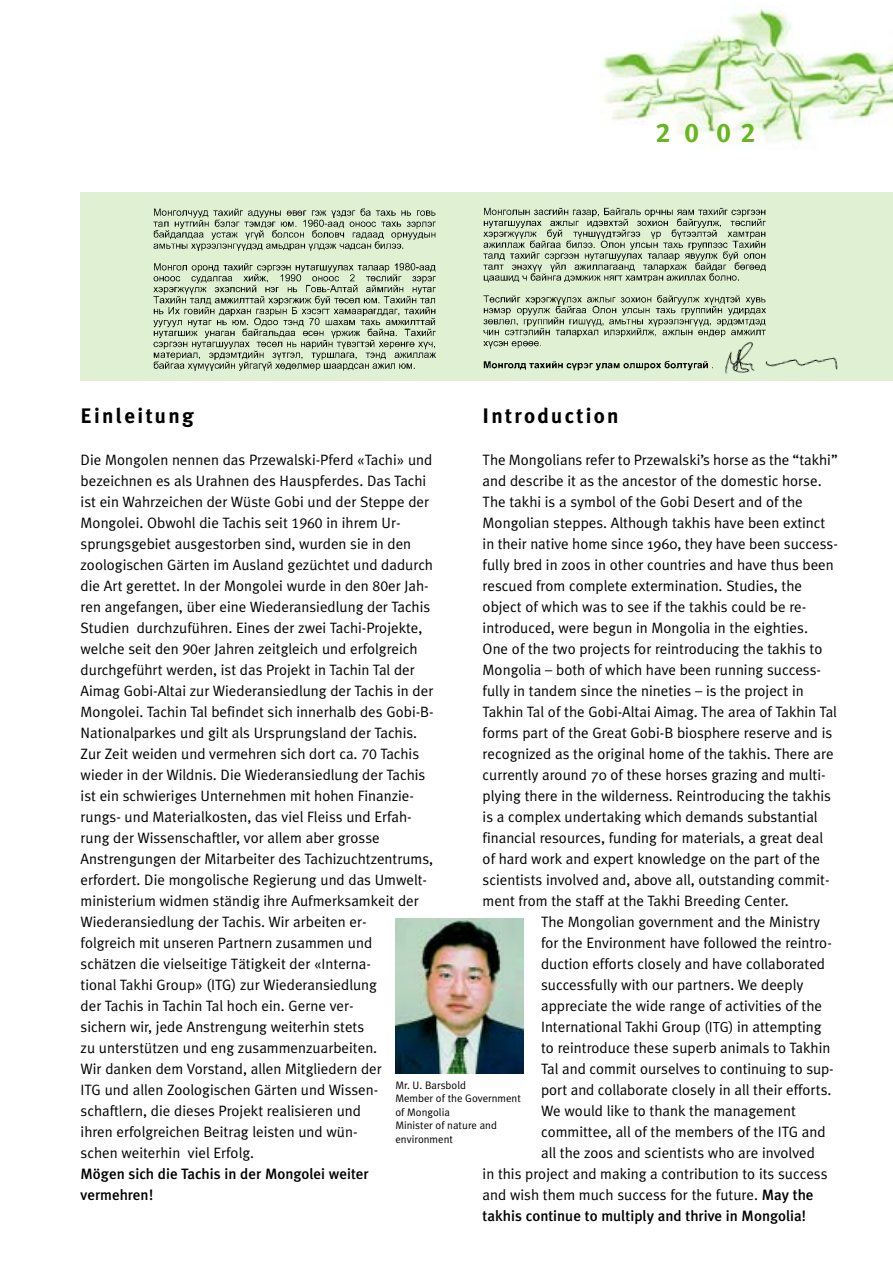
<style>
.page{position:relative;width:893px;height:1263px;background:#fff}
.page>*{position:absolute;margin:0;border:0;box-sizing:border-box;transform-origin:0 0}
.t1{font:27px "Meta Plus Bold Caps";color:#67b620}
.t2{font:700 21px "Meta Plus";letter-spacing:.11em;color:#000}
.t3{font:15px/21px "Meta Plus Normal";color:#000}
.t4{font:500 15px/21px "Meta Plus";color:#000}
.t5{font:10.8px/13.5px "Meta Plus Normal";color:#000}
.s1{font-family:"Meta Plus Normal Caps";font-size:14.55px}
.s2{font-size:14.55px}
.s3{font-family:"Meta Plus";font-weight:500}
</style>
<div class="page">
<div style="left:81px;top:192px;width:811px;height:189px;background:#e0f1d3"></div>
<img style="left:602px;top:9px;width:290px;height:138px">
<img style="left:395px;top:919px;width:128px;height:155px">
<img style="left:785px;top:357px;width:53px;height:13px">
<img style="left:153px;top:208px;width:283px;height:163px">
<img style="left:483px;top:207px;width:302px;height:167px">
<h2 class="t2" style="left:81px;top:408px;width:115px">Einleitung</h2>
<h1 class="t1" style="left:655px;top:117px;width:101px">2002</h1>
<h1 class="t1" style="left:741px;top:117px;width:16px">3</h1>
<h2 class="t2" style="left:482px;top:408px;width:137px">Introduction</h2>
<p class="t3" style="left:81px;top:451px;width:354px">Die Mongolen nennen das Przewalski-Pferd «Tachi» und bezeichnen es als Urahnen des Hauspferdes. Das Tachi ist ein Wahrzeichen der Wüste Gobi und der Steppe der Mongolei. Obwohl die Tachis seit <span class="s1">1960</span> in ihrem Ur&shy;sprungsgebiet ausgestorben sind, wurden sie in den zoologischen Gärten im Ausland gezüchtet und dadurch die Art gerettet. In der Mongolei wurde in den <span class="s1">80</span>er Jah&shy;ren angefangen, über eine Wiederansiedlung der Tachis Studien durchzuführen. Eines der zwei Tachi-Projekte, welche seit den <span class="s1">90</span>er Jahren zeitgleich und erfolgreich durchgeführt werden, ist das Projekt in Tachin Tal der Aimag Gobi-Altai zur Wiederansiedlung der Tachis in der Mongolei. Tachin Tal befindet sich innerhalb des Gobi-B-Nationalparkes und gilt als Ursprungsland der Tachis.<br>Zur Zeit weiden und vermehren sich dort ca. <span class="s1">70</span> Tachis wieder in der Wildnis. Die Wiederansiedlung der Tachis ist ein schwieriges Unternehmen mit hohen Finanzie&shy;rungs- und Materialkosten, das viel Fleiss und Erfah&shy;rung der Wissenschaftler, vor allem aber grosse Anstrengungen der Mitarbeiter des Tachizuchtzentrums, erfordert. Die mongolische Regierung und das Umwelt&shy;ministerium widmen ständig ihre Aufmerksamkeit der Wiederansiedlung der Tachis. Wir arbeiten er-<br>folgreich mit unseren Partnern zusammen und<br>schätzen die vielseitige Tätigkeit der «Interna-<br>tional Takhi Group» (ITG) zur Wiederansiedlung<br>der Tachis in Tachin Tal hoch ein. Gerne ver-<br>sichern wir, jede Anstrengung weiterhin stets<br>zu unterstützen und eng zusammenzuarbeiten.<br>Wir danken dem Vorstand, allen Mitgliedern der<br>ITG und allen Zoologischen Gärten und Wissen&shy;schaftlern, die dieses Projekt realisieren und<br>ihren erfolgreichen Beitrag leisten und wün-<br>schen weiterhin viel Erfolg.</p>
<p class="t4" style="left:81px;top:1165px;width:289px">Mögen sich die Tachis in der Mongolei weiter vermehren!</p>
<p class="t3" style="left:482px;top:451px;width:357px">The Mongolians refer to Przewalski’s horse as the “takhi” and describe it as the ancestor of the domestic horse.<br>The takhi is a symbol of the Gobi Desert and of the Mongolian steppes. Although takhis have been extinct in their native home since 1960, they have been success&shy;fully bred in zoos in other countries and have thus been rescued from complete extermination. Studies, the object of which was to see if the takhis could be re&shy;introduced, were begun in Mongolia in the eighties.<br>One of the two projects for reintroducing the takhis to Mongolia – both of which have been running success&shy;fully in tandem since the nineties – is the project in Takhin Tal of the Gobi-Altai Aimag. The area of Takhin Tal forms part of the Great Gobi-B biosphere reserve and is recognized as the original home of the takhis. There are currently around 70 of these horses grazing and multi&shy;plying there in the wilderness. Reintroducing the takhis is a complex undertaking which demands substantial financial resources, funding for materials, a great deal of hard work and expert knowledge on the part of the scientists involved and, above all, outstanding commit&shy;ment from the staff at the Takhi Breeding Center.</p>
<p class="t3" style="left:541px;top:913px;width:280px">The Mongolian government and the Ministry</p>
<p class="t3" style="left:541px;top:934px;width:292px">for the Environment have followed the reintro-</p>
<p class="t3" style="left:541px;top:955px;width:285px">duction efforts closely and have collaborated</p>
<p class="t3" style="left:541px;top:976px;width:264px">successfully with our partners. We deeply</p>
<p class="t3" style="left:541px;top:997px;width:282px">appreciate the wide range of activities of the</p>
<p class="t3" style="left:541px;top:1018px;width:282px">International Takhi Group <span class="s2">(ITG)</span> in attempting</p>
<p class="t3" style="left:541px;top:1039px;width:291px">to reintroduce these superb animals to Takhin</p>
<p class="t3" style="left:541px;top:1060px;width:294px">Tal and commit ourselves to continuing to sup-</p>
<p class="t3" style="left:541px;top:1081px;width:292px">port and collaborate closely in all their efforts.</p>
<p class="t3" style="left:541px;top:1102px;width:256px">We would like to thank the management</p>
<p class="t3" style="left:541px;top:1123px;width:286px">committee, all of the members of the ITG and</p>
<p class="t3" style="left:541px;top:1144px;width:275px">all the zoos and scientists who are involved</p>
<p class="t3" style="left:482px;top:1165px;width:346px">in this project and making a contribution to its success</p>
<p class="t3" style="left:482px;top:1186px;width:332px">and wish them much success for the future. <span class="s3">May the</span></p>
<p class="t4" style="left:482px;top:1207px;width:325px">takhis continue to multiply and thrive in Mongolia!</p>
<p class="t5" style="left:395px;top:1080px;width:127px">Mr. U. Barsbold<br>Member of the Government of Mongolia<br>Minister of nature and environment</p>
</div>
